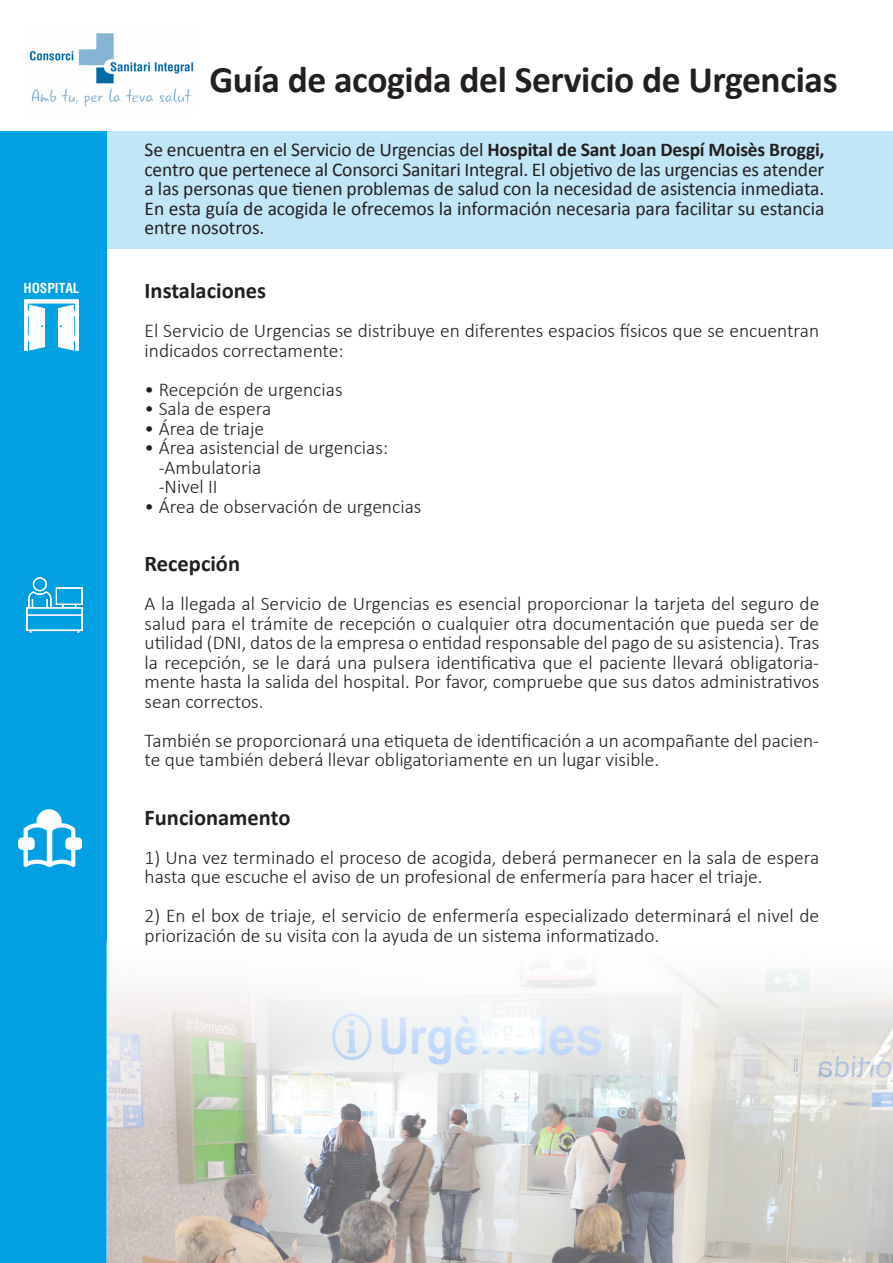
<style>
.page{position:relative;width:893px;height:1263px;background:#fff}
.page>*{position:absolute;margin:0;border:0;box-sizing:border-box;transform-origin:0 0}
.t1{font:700 37.5px "Calibri";letter-spacing:-.01em;color:#231f20}
.t2{font:700 22.5px "Calibri";color:#231f20}
.t3{font:300 19.5px/19.5px "Calibri";color:#231f20}
.t4{font:19.5px/19.5px "Calibri";letter-spacing:-.005em;color:#231f20;text-align:justify}
.t5{font:700 condensed 13.5px "Helvetica";color:#fff}
.s1{font-weight:700}
</style>
<div class="page">
<div style="left:0;top:132px;width:106px;height:1131px;background:#00a0e3"></div>
<div style="left:106px;top:132px;width:787px;height:117px;background:#c0e7f8"></div>
<img style="left:24px;top:298px;width:55px;height:54px">
<img style="left:29px;top:33px;width:165px;height:75px">
<img style="left:18px;top:807px;width:63px;height:63px">
<img style="left:27px;top:577px;width:55px;height:56px">
<svg style="left:106px;top:942px;width:787px;height:321px"></svg>
<p class="t1" style="left:209px;top:56px;width:630px">Guía de acogida del Servicio de Urgencias</p>
<p class="t4" style="left:145px;top:140px;width:682px">Se encuentra en el Servicio de Urgencias del <span class="s1">Hospital de Sant Joan Despí Moisès Broggi, </span>centro que pertenece al Consorci Sanitari Integral. El objetivo de las urgencias es atender a las personas que tienen problemas de salud con la necesidad de asistencia inmediata.<br>En esta guía de acogida le ofrecemos la información necesaria para facilitar su estancia entre nosotros.</p>
<p class="t5" style="left:23px;top:279px;width:58px">HOSPITAL</p>
<p class="t2" style="left:145px;top:276px;width:123px">Instalaciones</p>
<p class="t3" style="left:145px;top:321px;width:676px">El Servicio de Urgencias se distribuye en diferentes espacios físicos que se encuentran indicados correctamente:</p>
<p class="t3" style="left:145px;top:379px;width:199px">• Recepción de urgencias</p>
<p class="t3" style="left:145px;top:399px;width:128px">• Sala de espera</p>
<p class="t3" style="left:145px;top:418px;width:121px">• Área de triaje</p>
<p class="t3" style="left:145px;top:438px;width:245px">• Área asistencial de urgencias:</p>
<p class="t3" style="left:159px;top:457px;width:104px">-Ambulatoria</p>
<p class="t3" style="left:159px;top:477px;width:60px">-Nivel II</p>
<p class="t3" style="left:145px;top:496px;width:278px">• Área de observación de urgencias</p>
<p class="t2" style="left:145px;top:549px;width:97px">Recepción</p>
<p class="t3" style="left:145px;top:594px;width:676px;text-align:justify">A la llegada al Servicio de Urgencias es esencial proporcionar la tarjeta del seguro de salud para el trámite de recepción o cualquier otra documentación que pueda ser de utilidad (DNI, datos de la empresa o entidad responsable del pago de su asistencia). Tras la recepción, se le dará una pulsera identificativa que el paciente llevará obligatoria&shy;mente hasta la salida del hospital. Por favor, compruebe que sus datos administrativos sean correctos.</p>
<p class="t3" style="left:145px;top:730px;width:676px">También se proporcionará una etiqueta de identificación a un acompañante del pacien&shy;te que también deberá llevar obligatoriamente en un lugar visible.</p>
<p class="t2" style="left:145px;top:803px;width:147px">Funcionamento</p>
<p class="t3" style="left:145px;top:847px;width:676px">1) Una vez terminado el proceso de acogida, deberá permanecer en la sala de espera hasta que escuche el aviso de un profesional de enfermería para hacer el triaje.</p>
<p class="t3" style="left:145px;top:906px;width:676px">2) En el box de triaje, el servicio de enfermería especializado determinará el nivel de priorización de su visita con la ayuda de un sistema informatizado.</p>
</div>
